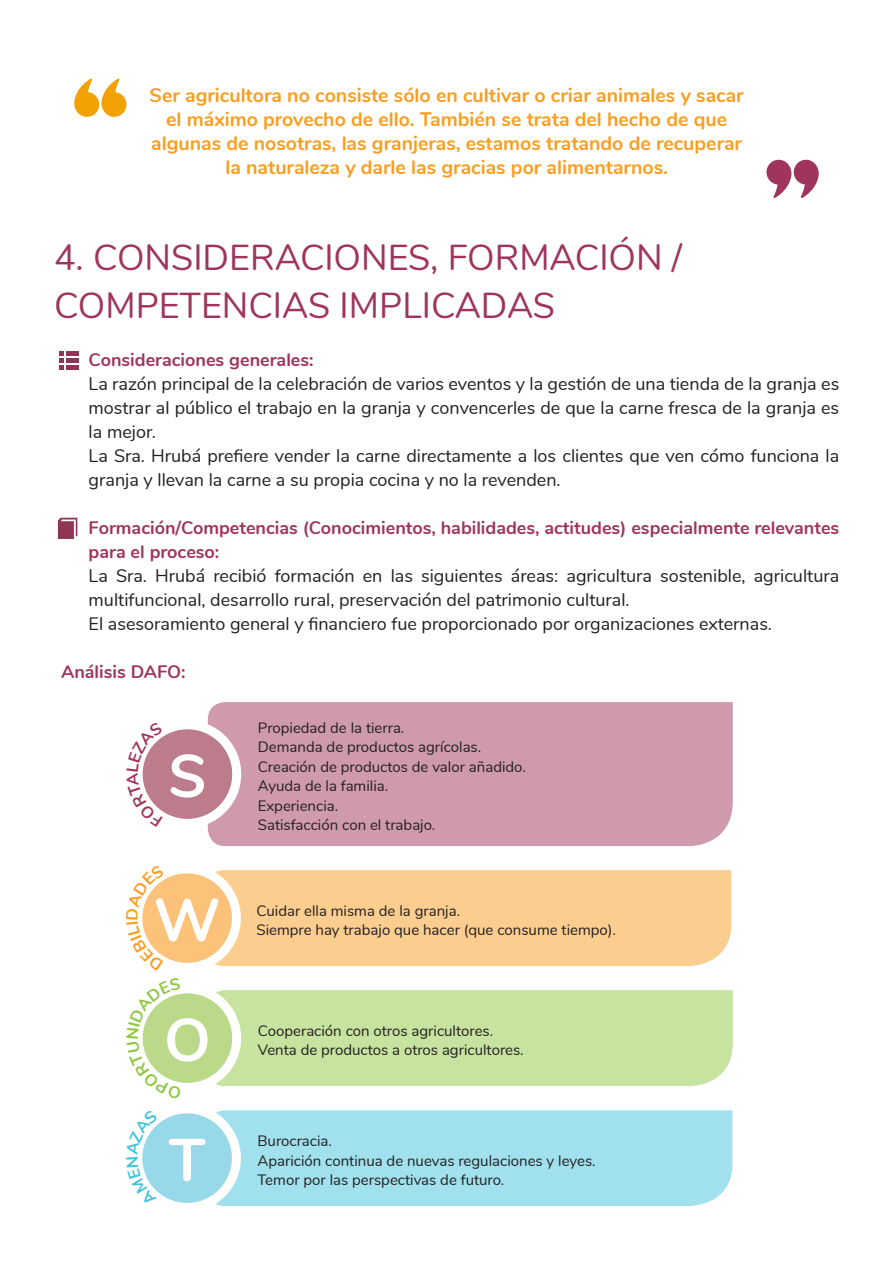
<style>
.page{position:relative;width:893px;height:1263px;background:#fff}
.page>*{position:absolute;margin:0;border:0;box-sizing:border-box;transform-origin:0 0}
.t1{font:700 60px "Nunito";color:#fff}
.t2{font:36px/48px "Nunito";color:#9f355c}
.t3{font:700 19.5px/24px "Nunito";color:#f89e20;text-align:center}
.t4{font:18px/24px "Nunito";color:#231f20}
.t5{font:700 18px/24px "Nunito";color:#9f355c}
.t6{font:15px "Nunito";color:#231f20}
</style>
<div class="page">
<svg style="left:74px;top:78px;width:53px;height:39px"></svg>
<svg style="left:766px;top:159px;width:53px;height:39px"></svg>
<hr style="left:66px;top:352px;width:12px;height:4px;background:#8f3657">
<div style="left:66px;top:358px;width:12px;height:5px;background:#8f3657"></div>
<svg style="left:59px;top:352px;width:4px;height:18px"></svg>
<div style="left:66px;top:365px;width:12px;height:5px;background:#8f3657"></div>
<svg style="left:58px;top:518px;width:19px;height:21px"></svg>
<div style="left:208px;top:702px;width:525px;height:144px;background:#cf9aad"></div>
<div style="left:138px;top:725px;width:99px;height:98px;background:#bd7c8c;border-radius:50%"></div>
<div style="left:134px;top:720px;width:107px;height:108px;border:9px solid #fff;border-radius:50%"></div>
<div style="left:216px;top:990px;width:517px;height:96px;background:#c6e39f"></div>
<div style="left:138px;top:989px;width:99px;height:98px;background:#bada8a;border-radius:50%"></div>
<div style="left:134px;top:984px;width:107px;height:108px;border:9px solid #fff;border-radius:50%"></div>
<div style="left:215px;top:870px;width:516px;height:96px;background:#fbce8f"></div>
<div style="left:138px;top:869px;width:98px;height:98px;background:#fdc279;border-radius:50%"></div>
<div style="left:133px;top:864px;width:108px;height:108px;border:9px solid #fff;border-radius:50%"></div>
<div style="left:216px;top:1110px;width:516px;height:96px;background:#a0e1ed"></div>
<div style="left:138px;top:1109px;width:98px;height:98px;background:#97d8e9;border-radius:50%"></div>
<div style="left:133px;top:1104px;width:108px;height:108px;border:9px solid #fff;border-radius:50%"></div>
<svg style="left:134px;top:726px;width:29px;height:96px"></svg>
<svg style="left:134px;top:984px;width:47px;height:108px"></svg>
<svg style="left:133px;top:869px;width:31px;height:98px"></svg>
<svg style="left:133px;top:1113px;width:25px;height:90px"></svg>
<p class="t3" style="left:150px;top:82px;width:596px">Ser agricultora no consiste sólo en cultivar o criar animales y sacar el máximo provecho de ello. También se trata del hecho de que algunas de nosotras, las granjeras, estamos tratando de recuperar la naturaleza y darle las gracias por alimentarnos.</p>
<p class="t2" style="left:54px;top:231px;width:630px">4. CONSIDERACIONES, FORMACIÓN /<br>COMPETENCIAS IMPLICADAS</p>
<p class="t5" style="left:89px;top:347px;width:226px">Consideraciones generales:</p>
<p class="t4" style="left:89px;top:371px;width:752px;text-align:justify">La razón principal de la celebración de varios eventos y la gestión de una tienda de la granja es mostrar al público el trabajo en la granja y convencerles de que la carne fresca de la granja es la mejor.</p>
<p class="t4" style="left:89px;top:443px;width:752px">La Sra. Hrubá prefiere vender la carne directamente a los clientes que ven cómo funciona la granja y llevan la carne a su propia cocina y no la revenden.</p>
<p class="t5" style="left:89px;top:515px;width:752px">Formación/Competencias (Conocimientos, habilidades, actitudes) especialmente relevantes para el proceso:</p>
<p class="t4" style="left:89px;top:563px;width:752px">La Sra. Hrubá recibió formación en las siguientes áreas: agricultura sostenible, agricultura multifuncional, desarrollo rural, preservación del patrimonio cultural.</p>
<p class="t4" style="left:89px;top:611px;width:685px">El asesoramiento general y financiero fue proporcionado por organizaciones externas.</p>
<p class="t5" style="left:61px;top:659px;width:126px">Análisis DAFO:</p>
<p class="t1" style="left:168px;top:732px;width:40px">S</p>
<p class="t1" style="left:154px;top:876px;width:68px">W</p>
<p class="t1" style="left:164px;top:996px;width:48px">O</p>
<p class="t1" style="left:169px;top:1116px;width:38px">T</p>
<p class="t6" style="left:258px;top:717px;width:148px">Propiedad de la tierra.</p>
<p class="t6" style="left:258px;top:736px;width:225px">Demanda de productos agrícolas.</p>
<p class="t6" style="left:258px;top:756px;width:269px">Creación de productos de valor añadido.</p>
<p class="t6" style="left:258px;top:775px;width:132px">Ayuda de la familia.</p>
<p class="t6" style="left:258px;top:795px;width:82px">Experiencia.</p>
<p class="t6" style="left:258px;top:814px;width:179px">Satisfacción con el trabajo.</p>
<p class="t6" style="left:256px;top:900px;width:205px">Cuidar ella misma de la granja.</p>
<p class="t6" style="left:256px;top:919px;width:361px">Siempre hay trabajo que hacer (que consume tiempo).</p>
<p class="t6" style="left:258px;top:1020px;width:237px">Cooperación con otros agricultores.</p>
<p class="t6" style="left:258px;top:1039px;width:267px">Venta de productos a otros agricultores.</p>
<p class="t6" style="left:257px;top:1130px;width:76px">Burocracia.</p>
<p class="t6" style="left:257px;top:1149px;width:340px">Aparición continua de nuevas regulaciones y leyes.</p>
<p class="t6" style="left:257px;top:1169px;width:248px">Temor por las perspectivas de futuro.</p>
</div>
